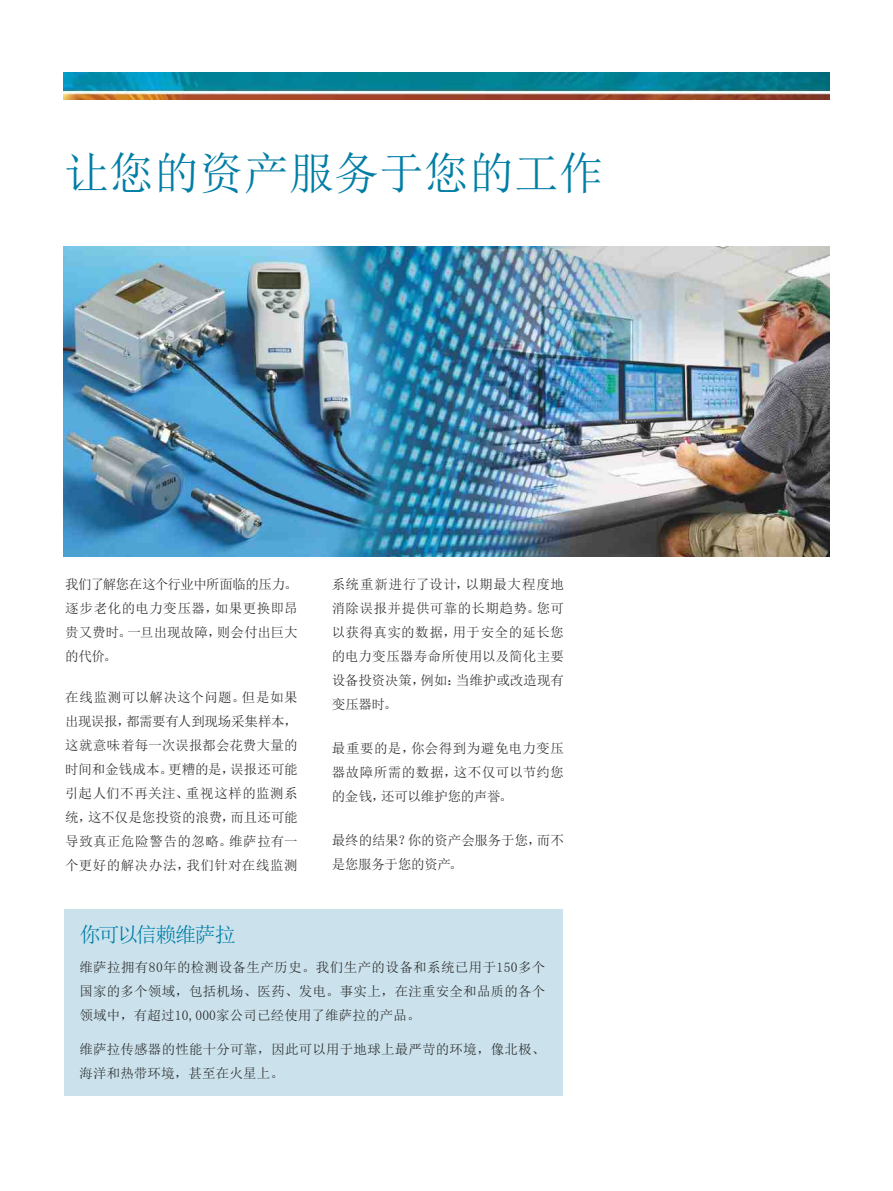
<style>
.page{position:relative;width:893px;height:1191px;background:#fff}
.page>*{position:absolute;margin:0;border:0;box-sizing:border-box;transform-origin:0 0}
.t1{font:45px "Sim Sun";color:#007ea6}
.t2{font:21px "Sim Sun";letter-spacing:-.065em;color:#007ea6}
.t3{font:13.5px/24px "Sim Sun";letter-spacing:.015em;color:#2b2b2a;text-align:justify}
.t4{font:13.5px/24px "Sim Sun";letter-spacing:-.01em;color:#2b2b2a}
</style>
<div class="page">
<img style="left:64px;top:72px;width:765px;height:28px">
<div style="left:64px;top:909px;width:499px;height:186px;background:#cbe2ed"></div>
<img style="left:63px;top:247px;width:766px;height:310px">
<h1 class="t1" style="left:64px;top:151px;width:541px">让您的资产服务于您的工作</h1>
<p class="t3" style="left:65px;top:572px;width:234px">我们了解您在这个行业中所面临的压力。逐步老化的电力变压器，如果更换即昂贵又费时。一旦出现故障，则会付出巨大的代价。</p>
<p class="t3" style="left:65px;top:685px;width:234px">在线监测可以解决这个问题。但是如果出现误报，都需要有人到现场采集样本，这就意味着每一次误报都会花费大量的时间和金钱成本。更糟的是，误报还可能引起人们不再关注、重视这样的监测系统，这不仅是您投资的浪费，而且还可能导致真正危险警告的忽略。维萨拉有一个更好的解决办法，我们针对在线监测</p>
<p class="t3" style="left:332px;top:572px;width:234px">系统重新进行了设计，以期最大程度地消除误报并提供可靠的长期趋势。您可以获得真实的数据，用于安全的延长您的电力变压器寿命所使用以及简化主要设备投资决策，例如：当维护或改造现有变压器时。</p>
<p class="t3" style="left:332px;top:736px;width:234px">最重要的是，你会得到为避免电力变压器故障所需的数据，这不仅可以节约您的金钱，还可以维护您的声誉。</p>
<p class="t4" style="left:332px;top:828px;width:234px">最终的结果？你的资产会服务于您，而不是您服务于您的资产。</p>
<h2 class="t2" style="left:79px;top:924px;width:158px">你可以信赖维萨拉</h2>
<p class="t3" style="left:79px;top:955px;width:467px">维萨拉拥有80年的检测设备生产历史。我们生产的设备和系统已用于150多个国家的多个领域，包括机场、医药、发电。事实上，在注重安全和品质的各个领域中，有超过10,000家公司已经使用了维萨拉的产品。</p>
<p class="t3" style="left:79px;top:1036px;width:467px">维萨拉传感器的性能十分可靠，因此可以用于地球上最严苛的环境，像北极、海洋和热带环境，甚至在火星上。</p>
</div>
